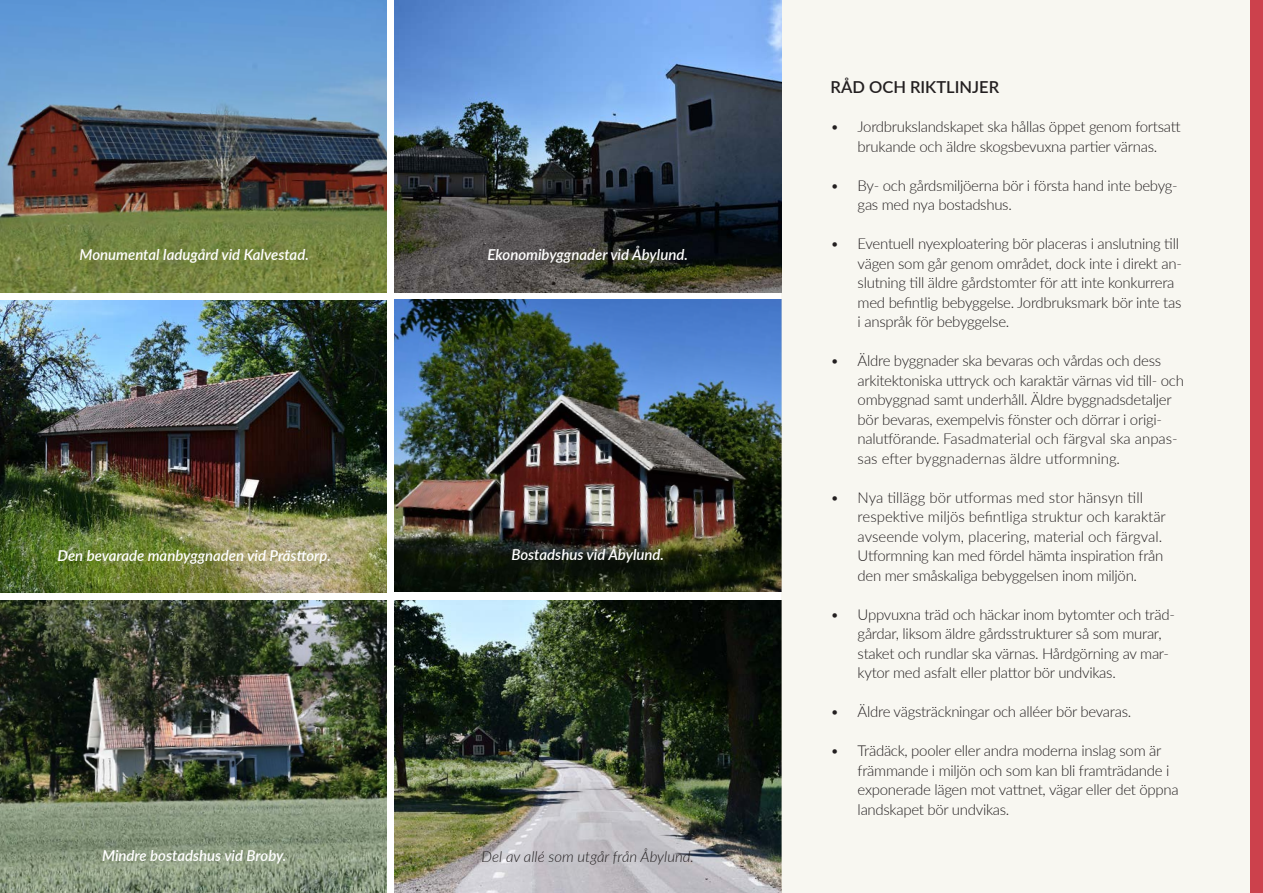
<style>
.page{position:relative;width:1263px;height:893px;background:#fff}
.page>*{position:absolute;margin:0;border:0;box-sizing:border-box;transform-origin:0 0}
.Rubriknivå_4_-_Brödtext_LITEN{font:600 16.5px "Lato";color:#231f20}
.t1{font:300 15px/19.5px "Lato";letter-spacing:-.02em;color:#231f20}
.Bildtext_-_Vit_text_på_bild{font:italic 600 15px "Lato";color:#fff}
.Bildtext_-_Tunn_svart_på_bild{font:italic 300 15px "Lato";color:#231f20}
</style>
<div class="page">
<img style="left:395px;top:299px;width:386px;height:293px">
<img style="left:395px;top:601px;width:386px;height:292px">
<div style="left:781px;top:0;width:482px;height:893px;background:#f8f7f1"></div>
<div style="left:1250px;top:0;width:13px;height:893px;background:#cc414c"></div>
<img style="left:1px;top:0;width:386px;height:292px">
<img style="left:0;top:300px;width:387px;height:293px">
<img style="left:395px;top:0;width:386px;height:292px">
<img style="left:1px;top:601px;width:386px;height:292px">
<img style="left:0;top:0;width:1px;height:444px">
<img style="left:0;top:451px;width:1px;height:442px">
<p class="Bildtext_-_Vit_text_på_bild" style="left:80px;top:244px;width:231px">Monumental ladugård vid Kalvestad.</p>
<p class="Bildtext_-_Vit_text_på_bild" style="left:488px;top:244px;width:202px">Ekonomibyggnader vid Åbylund.</p>
<p class="Bildtext_-_Vit_text_på_bild" style="left:57px;top:545px;width:275px">Den bevarade manbyggnaden vid Prästtorp.</p>
<p class="Bildtext_-_Vit_text_på_bild" style="left:511px;top:544px;width:154px">Bostadshus vid Åbylund.</p>
<p class="Bildtext_-_Vit_text_på_bild" style="left:102px;top:845px;width:186px">Mindre bostadshus vid Broby.</p>
<p class="Bildtext_-_Tunn_svart_på_bild" style="left:482px;top:846px;width:214px">Del av allé som utgår från Åbylund.</p>
<p class="Rubriknivå_4_-_Brödtext_LITEN" style="left:831px;top:75px;width:170px">RÅD OCH RIKTLINJER</p>
<p class="t1" style="left:831px;top:116px;width:351px;text-align:center">• Jordbrukslandskapet ska hållas öppet genom fortsatt brukande och äldre skogsbevuxna partier värnas.</p>
<p class="t1" style="left:858px;top:175px;width:322px;text-indent:-27px">• By- och gårdsmiljöerna bör i första hand inte bebyg&shy;gas med nya bostadshus.</p>
<p class="t1" style="left:858px;top:233px;width:326px;text-indent:-27px">• Eventuell nyexploatering bör placeras i anslutning till vägen som går genom området, dock inte i direkt an&shy;slutning till äldre gårdstomter för att inte konkurrera med befintlig bebyggelse. Jordbruksmark bör inte tas i anspråk för bebyggelse.</p>
<p class="t1" style="left:858px;top:350px;width:328px;text-indent:-27px">• Äldre byggnader ska bevaras och vårdas och dess arkitektoniska uttryck och karaktär värnas vid till- och ombyggnad samt underhåll. Äldre byggnadsdetaljer bör bevaras, exempelvis fönster och dörrar i origi&shy;nalutförande. Fasadmaterial och färgval ska anpas&shy;sas efter byggnadernas äldre utformning.</p>
<p class="t1" style="left:858px;top:487px;width:310px;text-indent:-27px">• Nya tillägg bör utformas med stor hänsyn till respektive miljös befintliga struktur och karaktär avseende volym, placering, material och färgval.<br>Utformning kan med fördel hämta inspiration från den mer småskaliga bebyggelsen inom miljön.</p>
<p class="t1" style="left:858px;top:604px;width:319px;text-indent:-27px">• Uppvuxna träd och häckar inom bytomter och träd&shy;gårdar, liksom äldre gårdsstrukturer så som murar, staket och rundlar ska värnas. Hårdgörning av mar&shy;kytor med asfalt eller plattor bör undvikas.</p>
<p class="t1" style="left:831px;top:701px;width:302px">• Äldre vägsträckningar och alléer bör bevaras.</p>
<p class="t1" style="left:858px;top:740px;width:322px;text-indent:-27px">• Trädäck, pooler eller andra moderna inslag som är främmande i miljön och som kan bli framträdande i exponerade lägen mot vattnet, vägar eller det öppna landskapet bör undvikas.</p>
</div>
